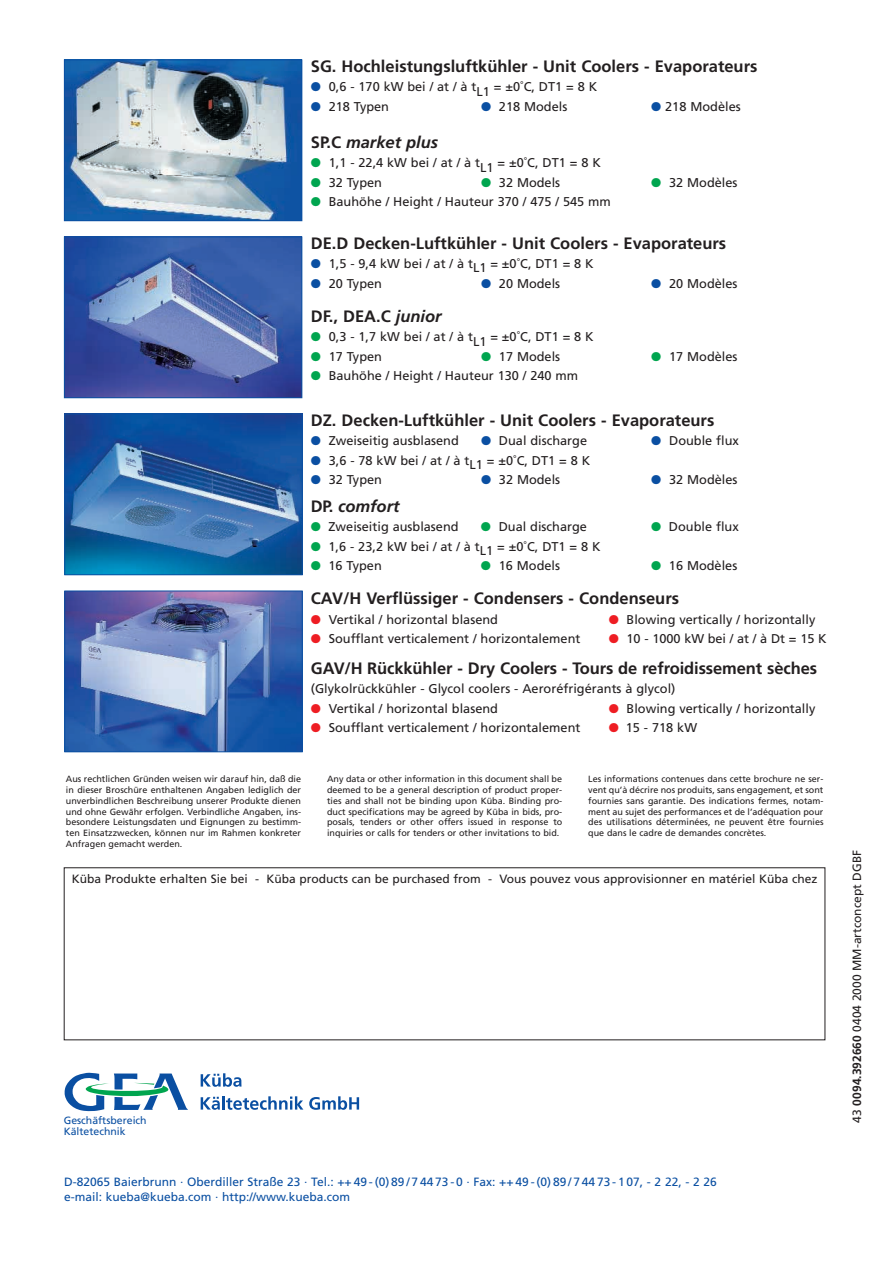
<style>
.page{position:relative;width:893px;height:1263px;background:#fff}
.page>*{position:absolute;margin:0;border:0;box-sizing:border-box;transform-origin:0 0}
.t1{font:700 16.5px "Frutiger";color:#231f20}
.t2{font:italic 700 16.5px "Frutiger";color:#231f20}
.t3{font:12.75px "Frutiger";color:#231f20}
.t4{font:12px "Frutiger";color:#231f20}
.t5{font:12px/14.4px "Frutiger";color:#0a4fa2}
.t6{font:10.5px/11.2px "Frutiger";color:#0a4fa2}
.t7{font:9px/10.8px "Frutiger";color:#231f20;text-align:justify}
.s1{color:#0a4fa2}
.s2{font-style:normal}
.s3{color:#00a54f}
.s4{font-style:italic}
.s5{color:#ee1d23}
.s6{font-weight:700}
</style>
<div class="page">
<img style="left:66px;top:593px;width:234px;height:157px">
<div style="left:64px;top:591px;width:238px;height:161px;border:1px solid #0a4fa2"></div>
<img style="left:66px;top:416px;width:234px;height:157px">
<div style="left:64px;top:414px;width:238px;height:161px;border:1px solid #0a4fa2"></div>
<img style="left:66px;top:239px;width:234px;height:157px">
<div style="left:64px;top:237px;width:238px;height:161px;border:1px solid #0a4fa2"></div>
<svg style="left:64px;top:1073px;width:124px;height:39px"></svg>
<svg style="left:201px;top:1073px;width:40px;height:14px"></svg>
<svg style="left:201px;top:1096px;width:102px;height:14px"></svg>
<svg style="left:309px;top:1096px;width:50px;height:14px"></svg>
<img style="left:66px;top:62px;width:234px;height:157px">
<div style="left:64px;top:60px;width:238px;height:161px;border:1px solid #0a4fa2"></div>
<h1 class="t1" style="left:311px;top:60px;width:448px">SG. Hochleistungsluftkühler - Unit Coolers - Evaporateurs</h1>
<h2 class="t3" style="left:311px;top:82px;width:288px"><span class="s1">●</span> 0,6 - 170 kW bei / at / à tL1 = ±0˚C, DT1 = 8 K</h2>
<h2 class="t3" style="left:311px;top:101px;width:80px"><span class="s1">●</span> 218 Typen</h2>
<h2 class="t3" style="left:481px;top:101px;width:88px"><span class="s1">●</span> 218 Models</h2>
<h2 class="t3" style="left:651px;top:101px;width:91px"><span class="s1">●</span> 218 Modèles</h2>
<h1 class="t2" style="left:311px;top:136px;width:129px"><span class="s2">SP.C</span> market plus</h1>
<h2 class="t3" style="left:311px;top:158px;width:291px"><span class="s3">●</span> 1,1 - 22,4 kW bei / at / à tL1 = ±0˚C, DT1 = 8 K</h2>
<h2 class="t3" style="left:311px;top:177px;width:73px"><span class="s3">●</span> 32 Typen</h2>
<h2 class="t3" style="left:481px;top:177px;width:81px"><span class="s3">●</span> 32 Models</h2>
<h2 class="t3" style="left:651px;top:177px;width:88px"><span class="s3">●</span> 32 Modèles</h2>
<h2 class="t3" style="left:311px;top:197px;width:301px"><span class="s3">●</span> Bauhöhe / Height / Hauteur 370 / 475 / 545 mm</h2>
<h1 class="t1" style="left:311px;top:236px;width:417px">DE.D Decken-Luftkühler - Unit Coolers - Evaporateurs</h1>
<h2 class="t3" style="left:311px;top:259px;width:284px"><span class="s1">●</span> 1,5 - 9,4 kW bei / at / à tL1 = ±0˚C, DT1 = 8 K</h2>
<h2 class="t3" style="left:311px;top:278px;width:73px"><span class="s1">●</span> 20 Typen</h2>
<h2 class="t3" style="left:481px;top:278px;width:81px"><span class="s1">●</span> 20 Models</h2>
<h2 class="t3" style="left:651px;top:278px;width:88px"><span class="s1">●</span> 20 Modèles</h2>
<h1 class="t1" style="left:311px;top:310px;width:132px">DF., DEA.C <span class="s4">junior</span></h1>
<h2 class="t3" style="left:311px;top:332px;width:284px"><span class="s3">●</span> 0,3 - 1,7 kW bei / at / à tL1 = ±0˚C, DT1 = 8 K</h2>
<h2 class="t3" style="left:311px;top:351px;width:73px"><span class="s3">●</span> 17 Typen</h2>
<h2 class="t3" style="left:481px;top:351px;width:81px"><span class="s3">●</span> 17 Models</h2>
<h2 class="t3" style="left:651px;top:351px;width:88px"><span class="s3">●</span> 17 Modèles</h2>
<h2 class="t3" style="left:311px;top:371px;width:269px"><span class="s3">●</span> Bauhöhe / Height / Hauteur 130 / 240 mm</h2>
<h1 class="t1" style="left:311px;top:413px;width:405px">DZ. Decken-Luftkühler - Unit Coolers - Evaporateurs</h1>
<h2 class="t3" style="left:311px;top:436px;width:149px"><span class="s1">●</span> Zweiseitig ausblasend</h2>
<h2 class="t3" style="left:481px;top:436px;width:108px"><span class="s1">●</span> Dual discharge</h2>
<h2 class="t3" style="left:651px;top:436px;width:89px"><span class="s1">●</span> Double flux</h2>
<h2 class="t3" style="left:311px;top:455px;width:281px"><span class="s1">●</span> 3,6 - 78 kW bei / at / à tL1 = ±0˚C, DT1 = 8 K</h2>
<h2 class="t3" style="left:311px;top:475px;width:73px"><span class="s1">●</span> 32 Typen</h2>
<h2 class="t3" style="left:481px;top:475px;width:81px"><span class="s1">●</span> 32 Models</h2>
<h2 class="t3" style="left:651px;top:475px;width:88px"><span class="s1">●</span> 32 Modèles</h2>
<h1 class="t2" style="left:310px;top:500px;width:90px"><span class="s2">DP.</span> comfort</h1>
<h2 class="t3" style="left:310px;top:522px;width:149px"><span class="s3">●</span> Zweiseitig ausblasend</h2>
<h2 class="t3" style="left:481px;top:522px;width:108px"><span class="s3">●</span> Dual discharge</h2>
<h2 class="t3" style="left:651px;top:522px;width:89px"><span class="s3">●</span> Double flux</h2>
<h2 class="t3" style="left:310px;top:541px;width:291px"><span class="s3">●</span> 1,6 - 23,2 kW bei / at / à tL1 = ±0˚C, DT1 = 8 K</h2>
<h2 class="t3" style="left:310px;top:561px;width:73px"><span class="s3">●</span> 16 Typen</h2>
<h2 class="t3" style="left:481px;top:561px;width:81px"><span class="s3">●</span> 16 Models</h2>
<h2 class="t3" style="left:651px;top:561px;width:88px"><span class="s3">●</span> 16 Modèles</h2>
<h1 class="t1" style="left:311px;top:592px;width:370px">CAV/H Verflüssiger - Condensers - Condenseurs</h1>
<h2 class="t3" style="left:311px;top:614px;width:189px"><span class="s5">●</span> Vertikal / horizontal blasend</h2>
<h2 class="t3" style="left:608px;top:614px;width:208px"><span class="s5">●</span> Blowing vertically / horizontally</h2>
<h2 class="t3" style="left:311px;top:634px;width:271px"><span class="s5">●</span> Soufflant verticalement / horizontalement</h2>
<h2 class="t3" style="left:608px;top:634px;width:219px"><span class="s5">●</span> 10 - 1000 kW bei / at / à Dt = 15 K</h2>
<h1 class="t1" style="left:311px;top:662px;width:508px">GAV/H Rückkühler - Dry Coolers - Tours de refroidissement sèches</h1>
<h2 class="t3" style="left:311px;top:684px;width:366px">(Glykolrückkühler - Glycol coolers - Aeroréfrigérants à glycol)</h2>
<h2 class="t3" style="left:311px;top:703px;width:189px"><span class="s5">●</span> Vertikal / horizontal blasend</h2>
<h2 class="t3" style="left:608px;top:703px;width:208px"><span class="s5">●</span> Blowing vertically / horizontally</h2>
<h2 class="t3" style="left:311px;top:723px;width:271px"><span class="s5">●</span> Soufflant verticalement / horizontalement</h2>
<h2 class="t3" style="left:608px;top:723px;width:90px"><span class="s5">●</span> 15 - 718 kW</h2>
<p class="t7" style="left:66px;top:774px;width:237px">Aus rechtlichen Gründen weisen wir darauf hin, daß die in dieser Broschüre enthaltenen Angaben lediglich der unverbindlichen Beschreibung unserer Produkte dienen und ohne Gewähr erfolgen. Verbindliche Angaben, ins&shy;besondere Leistungsdaten und Eignungen zu bestimm&shy;ten Einsatzzwecken, können nur im Rahmen konkreter Anfragen gemacht werden.</p>
<p class="t7" style="left:327px;top:774px;width:237px">Any data or other information in this document shall be deemed to be a general description of product proper&shy;ties and shall not be binding upon Küba. Binding pro&shy;duct specifications may be agreed by Küba in bids, pro&shy;posals, tenders or other offers issued in response to inquiries or calls for tenders or other invitations to bid.</p>
<p class="t7" style="left:588px;top:774px;width:237px">Les informations contenues dans cette brochure ne ser&shy;vent qu’à décrire nos produits, sans engagement, et sont fournies sans garantie. Des indications fermes, notam&shy;ment au sujet des performances et de l’adéquation pour des utilisations déterminées, ne peuvent être fournies que dans le cadre de demandes concrètes.</p>
<h3 class="t4" style="left:72px;top:874px;width:747px">Küba Produkte erhalten Sie bei - Küba products can be purchased from - Vous pouvez vous approvisionner en matériel Küba chez</h3>
<p class="t6" style="left:64px;top:1116px;width:84px">Geschäftsbereich<br>Kältetechnik</p>
<h3 class="t5" style="left:64px;top:1176px;width:654px">D-82065 Baierbrunn · Oberdiller Straße 23 · Tel.: ++ 49 - (0) 89 / 7 44 73 - 0 · Fax: ++ 49 - (0) 89 / 7 44 73 - 1 07, - 2 22, - 2 26 e-mail: kueba@kueba.com · http://www.kueba.com</h3>
<h3 class="t4" style="left:852px;top:1123px;width:274px;rotate:-90deg">43 <span class="s6">0094.392660</span> 0404 2000 MM-artconcept DGBF</h3>
</div>
